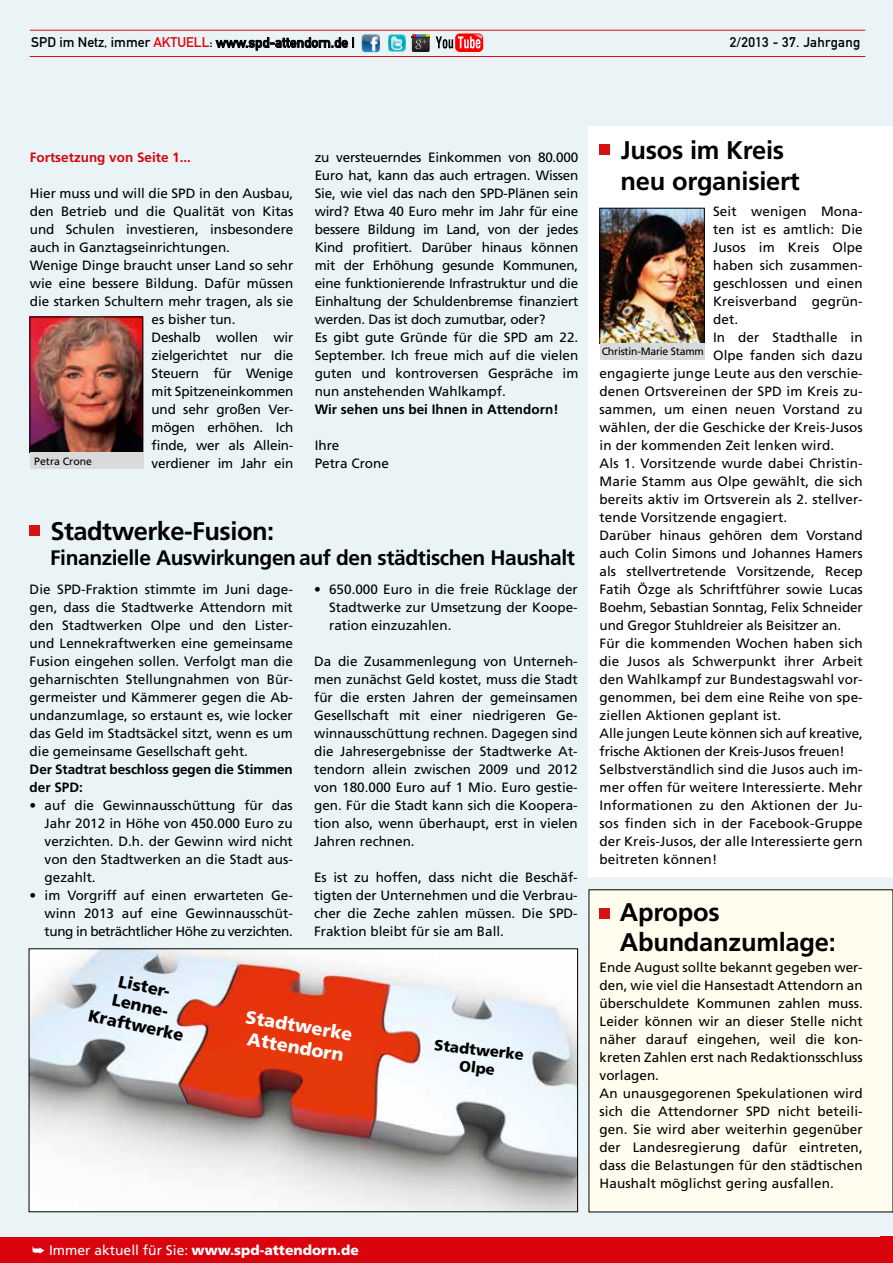
<style>
.page{position:relative;width:893px;height:1263px;background:#eaf4f6}
.page>*{position:absolute;margin:0;border:0;box-sizing:border-box;transform-origin:0 0}
.t1{font:700 25.5px/30.6px "Frutiger";letter-spacing:-.01em;color:#000}
.t2{font:700 21px "Frutiger";letter-spacing:-.02em;color:#000}
.t3{font:900 18.15px/21.6px "Frutiger";color:#fff;text-align:center}
.t4{font:900 16.65px/19.8px "Frutiger";color:#000;text-align:center}
.t5{font:900 15.15px/18px "Frutiger";color:#000;text-align:center}
.t6{font:13.8px "DIN Mittelschrift LT Alternate";color:#000}
.t7{font:900 13.8px "Frutiger";color:#fff}
.t8{font:13.8px "DIN Mittelschrift LT Alternate";letter-spacing:.02em;color:#000}
.t9{font:13.5px/18px "Frutiger";color:#000;text-align:justify}
.t10{font:700 13.5px/18px "Frutiger";letter-spacing:-.005em;color:#000}
.t11{font:700 13.5px "Frutiger";color:#da040e}
.t12{font:10.65px "Frutiger";letter-spacing:-.02em;color:#000}
.t13{font:10.65px "Frutiger";color:#000}
.s1{color:#e3000b}
.s2{font-weight:400}
</style>
<div class="page">
<div style="left:589px;top:126px;width:304px;height:751px;background:#fff"></div>
<div style="left:589px;top:890px;width:304px;height:322px;background:#fffded"></div>
<hr style="left:30px;top:30px;width:835px;height:1px;background:#d71212">
<svg style="left:216px;top:37px;width:138px;height:14px"></svg>
<hr style="left:30px;top:56px;width:835px;height:1px;background:#d71212">
<div style="left:0;top:1237px;width:893px;height:26px;background:#da040e"></div>
<img style="left:362px;top:34px;width:11px;height:18px">
<img style="left:388px;top:34px;width:12px;height:17px">
<div style="left:455px;top:33px;width:28px;height:19px;background:#f00;border-radius:5px"></div>
<svg style="left:436px;top:34px;width:46px;height:15px"></svg>
<img style="left:412px;top:49px;width:18px;height:3px">
<svg style="left:412px;top:34px;width:18px;height:15px"></svg>
<div style="left:600px;top:145px;width:10px;height:10px;background:#d71212"></div>
<img style="left:602px;top:210px;width:100px;height:132px">
<div style="left:600px;top:208px;width:104px;height:136px;border:1px solid #000"></div>
<div style="left:600px;top:344px;width:104px;height:16px;background:#d9dada"></div>
<img style="left:32px;top:319px;width:109px;height:132px">
<div style="left:30px;top:317px;width:113px;height:136px;border:1px solid #000"></div>
<div style="left:30px;top:453px;width:113px;height:16px;background:#d9dada"></div>
<div style="left:29px;top:525px;width:11px;height:10px;background:#d71212"></div>
<img style="left:31px;top:950px;width:545px;height:260px">
<div style="left:600px;top:908px;width:10px;height:10px;background:#d71212"></div>
<p class="t6" style="left:31px;top:34px;width:325px">SPD im Netz, immer <span class="s1">AKTUELL</span>: www.spd-attendorn.de |</p>
<p class="t8" style="left:730px;top:34px;width:132px">2/2013 - 37. Jahrgang</p>
<p class="t11" style="left:30px;top:149px;width:163px">Fortsetzung von Seite 1...</p>
<p class="t9" style="left:30px;top:184px;width:265px">Hier muss und will die SPD in den Ausbau,</p>
<p class="t9" style="left:30px;top:202px;width:265px">den Betrieb und die Qualität von Kitas</p>
<p class="t9" style="left:30px;top:220px;width:265px">und Schulen investieren, insbesondere</p>
<p class="t9" style="left:30px;top:238px;width:202px">auch in Ganztagseinrichtungen.</p>
<p class="t9" style="left:30px;top:256px;width:265px">Wenige Dinge braucht unser Land so sehr</p>
<p class="t9" style="left:30px;top:274px;width:265px">wie eine bessere Bildung. Dafür müssen</p>
<p class="t9" style="left:30px;top:292px;width:265px">die starken Schultern mehr tragen, als sie</p>
<p class="t9" style="left:152px;top:310px;width:86px">es bisher tun.</p>
<p class="t9" style="left:152px;top:328px;width:143px">Deshalb wollen wir</p>
<p class="t9" style="left:152px;top:346px;width:143px">zielgerichtet nur die</p>
<p class="t9" style="left:152px;top:364px;width:143px">Steuern für Wenige</p>
<p class="t9" style="left:152px;top:382px;width:143px">mit Spitzeneinkommen</p>
<p class="t9" style="left:152px;top:400px;width:143px">und sehr großen Ver-</p>
<p class="t9" style="left:152px;top:418px;width:143px">mögen erhöhen. Ich</p>
<p class="t9" style="left:152px;top:436px;width:143px">finde, wer als Allein-</p>
<p class="t9" style="left:152px;top:454px;width:143px">verdiener im Jahr ein</p>
<p class="t13" style="left:34px;top:455px;width:59px">Petra Crone</p>
<p class="t9" style="left:315px;top:148px;width:265px;text-align:left">zu versteuerndes Einkommen von 80.000<br>Euro hat, kann das auch ertragen. Wissen Sie, wie viel das nach den SPD-Plänen sein wird? Etwa 40 Euro mehr im Jahr für eine bessere Bildung im Land, von der jedes Kind profitiert. Darüber hinaus können mit der Erhöhung gesunde Kommunen, eine funktionierende Infrastruktur und die Einhaltung der Schuldenbremse finanziert werden. Das ist doch zumutbar, oder?<br>Es gibt gute Gründe für die SPD am 22.<br>September. Ich freue mich auf die vielen guten und kontroversen Gespräche im nun anstehenden Wahlkampf.</p>
<p class="t10" style="left:315px;top:400px;width:246px">Wir sehen uns bei Ihnen in Attendorn!</p>
<p class="t9" style="left:315px;top:436px;width:76px">Ihre<br>Petra Crone</p>
<h1 class="t1" style="left:51px;top:515px;width:225px">Stadtwerke-Fusion:</h1>
<h2 class="t2" style="left:50px;top:545px;width:526px">Finanzielle Auswirkungen auf den städtischen Haushalt</h2>
<p class="t9" style="left:30px;top:580px;width:265px">Die SPD-Fraktion stimmte im Juni dage&shy;gen, dass die Stadtwerke Attendorn mit den Stadtwerken Olpe und den Lister&shy;und Lennekraftwerken eine gemeinsame Fusion eingehen sollen. Verfolgt man die geharnischten Stellungnahmen von Bür&shy;germeister und Kämmerer gegen die Ab&shy;undanzumlage, so erstaunt es, wie locker das Geld im Stadtsäckel sitzt, wenn es um die gemeinsame Gesellschaft geht.</p>
<p class="t10" style="left:30px;top:760px;width:265px">Der Stadtrat beschloss gegen die Stimmen der SPD:</p>
<p class="t9" style="left:45px;top:796px;width:250px;text-indent:-15px">• auf die Gewinnausschüttung für das Jahr 2012 in Höhe von 450.000 Euro zu verzichten. D.h. der Gewinn wird nicht von den Stadtwerken an die Stadt aus&shy;gezahlt.</p>
<p class="t9" style="left:45px;top:886px;width:250px;text-indent:-15px">• im Vorgriff auf einen erwarteten Ge&shy;winn 2013 auf eine Gewinnausschüt&shy;tung in beträchtlicher Höhe zu verzichten.</p>
<p class="t9" style="left:329px;top:580px;width:250px;text-indent:-15px">• 650.000 Euro in die freie Rücklage der Stadtwerke zur Umsetzung der Koope&shy;ration einzuzahlen.</p>
<p class="t9" style="left:314px;top:652px;width:265px">Da die Zusammenlegung von Unterneh&shy;men zunächst Geld kostet, muss die Stadt für die ersten Jahren der gemeinsamen Gesellschaft mit einer niedrigeren Ge&shy;winnausschüttung rechnen. Dagegen sind die Jahresergebnisse der Stadtwerke At&shy;tendorn allein zwischen 2009 und 2012 von 180.000 Euro auf 1 Mio. Euro gestie&shy;gen. Für die Stadt kann sich die Koopera&shy;tion also, wenn überhaupt, erst in vielen Jahren rechnen.</p>
<p class="t9" style="left:314px;top:868px;width:265px">Es ist zu hoffen, dass nicht die Beschäf&shy;tigten der Unternehmen und die Verbrau&shy;cher die Zeche zahlen müssen. Die SPD-Fraktion bleibt für sie am Ball.</p>
<p class="t4" style="left:99px;top:966px;width:99px;rotate:12deg">Lister-<br>Lenne-<br>Kraftwerke</p>
<h3 class="t3" style="left:248px;top:1005px;width:109px;rotate:10deg">Stadtwerke<br>Attendorn</h3>
<p class="t7" style="left:32px;top:1241px;width:328px">➥ <span class="s2">Immer aktuell für Sie:</span> www.spd-attendorn.de</p>
<p class="t5" style="left:435px;top:1036px;width:91px;rotate:6deg">Stadtwerke<br>Olpe</p>
<h1 class="t1" style="left:621px;top:135px;width:181px">Jusos im Kreis neu organisiert</h1>
<p class="t9" style="left:713px;top:202px;width:151px">Seit wenigen Mona-</p>
<p class="t9" style="left:713px;top:220px;width:151px">ten ist es amtlich: Die</p>
<p class="t9" style="left:713px;top:238px;width:151px">Jusos im Kreis Olpe</p>
<p class="t9" style="left:713px;top:256px;width:151px">haben sich zusammen-</p>
<p class="t9" style="left:713px;top:274px;width:151px">geschlossen und einen</p>
<p class="t9" style="left:713px;top:292px;width:151px">Kreisverband gegrün-</p>
<p class="t9" style="left:713px;top:310px;width:27px">det.</p>
<p class="t9" style="left:713px;top:328px;width:151px">In der Stadthalle in</p>
<p class="t9" style="left:713px;top:346px;width:151px">Olpe fanden sich dazu</p>
<p class="t9" style="left:600px;top:364px;width:265px">engagierte junge Leute aus den verschie-</p>
<p class="t9" style="left:600px;top:382px;width:265px">denen Ortsvereinen der SPD im Kreis zu-</p>
<p class="t9" style="left:600px;top:400px;width:265px">sammen, um einen neuen Vorstand zu</p>
<p class="t9" style="left:600px;top:418px;width:265px">wählen, der die Geschicke der Kreis-Jusos</p>
<p class="t9" style="left:600px;top:436px;width:236px">in der kommenden Zeit lenken wird.</p>
<p class="t9" style="left:600px;top:454px;width:265px">Als 1. Vorsitzende wurde dabei Christin-</p>
<p class="t9" style="left:600px;top:472px;width:265px">Marie Stamm aus Olpe gewählt, die sich</p>
<p class="t9" style="left:600px;top:490px;width:265px">bereits aktiv im Ortsverein als 2. stellver-</p>
<p class="t9" style="left:600px;top:508px;width:189px">tende Vorsitzende engagiert.</p>
<p class="t9" style="left:600px;top:526px;width:265px">Darüber hinaus gehören dem Vorstand</p>
<p class="t9" style="left:600px;top:544px;width:265px">auch Colin Simons und Johannes Hamers</p>
<p class="t9" style="left:600px;top:562px;width:265px">als stellvertretende Vorsitzende, Recep</p>
<p class="t9" style="left:600px;top:580px;width:265px">Fatih Özge als Schriftführer sowie Lucas</p>
<p class="t9" style="left:600px;top:598px;width:265px">Boehm, Sebastian Sonntag, Felix Schneider</p>
<p class="t9" style="left:600px;top:616px;width:243px">und Gregor Stuhldreier als Beisitzer an.</p>
<p class="t9" style="left:600px;top:634px;width:265px">Für die kommenden Wochen haben sich</p>
<p class="t9" style="left:600px;top:652px;width:265px">die Jusos als Schwerpunkt ihrer Arbeit</p>
<p class="t9" style="left:600px;top:670px;width:265px">den Wahlkampf zur Bundestagswahl vor-</p>
<p class="t9" style="left:600px;top:688px;width:265px">genommen, bei dem eine Reihe von spe-</p>
<p class="t9" style="left:600px;top:706px;width:183px">ziellen Aktionen geplant ist.</p>
<p class="t9" style="left:600px;top:724px;width:265px">Alle jungen Leute können sich auf kreative,</p>
<p class="t9" style="left:600px;top:742px;width:247px">frische Aktionen der Kreis-Jusos freuen!</p>
<p class="t9" style="left:600px;top:760px;width:265px">Selbstverständlich sind die Jusos auch im-</p>
<p class="t9" style="left:600px;top:778px;width:265px">mer offen für weitere Interessierte. Mehr</p>
<p class="t9" style="left:600px;top:796px;width:265px">Informationen zu den Aktionen der Ju-</p>
<p class="t9" style="left:600px;top:814px;width:265px">sos finden sich in der Facebook-Gruppe</p>
<p class="t9" style="left:600px;top:832px;width:265px">der Kreis-Jusos, der alle Interessierte gern</p>
<p class="t9" style="left:600px;top:850px;width:119px">beitreten können!</p>
<p class="t12" style="left:602px;top:345px;width:104px">Christin-Marie Stamm</p>
<h1 class="t1" style="left:620px;top:896px;width:218px">Apropos<br>Abundanzumlage:</h1>
<p class="t9" style="left:600px;top:958px;width:265px;text-align:left">Ende August sollte bekannt gegeben wer&shy;den, wie viel die Hansestadt Attendorn an überschuldete Kommunen zahlen muss.<br>Leider können wir an dieser Stelle nicht näher darauf eingehen, weil die kon&shy;kreten Zahlen erst nach Redaktionsschluss vorlagen.<br>An unausgegorenen Spekulationen wird sich die Attendorner SPD nicht beteili&shy;gen. Sie wird aber weiterhin gegenüber der Landesregierung dafür eintreten, dass die Belastungen für den städtischen Haushalt möglichst gering ausfallen.</p>
</div>
